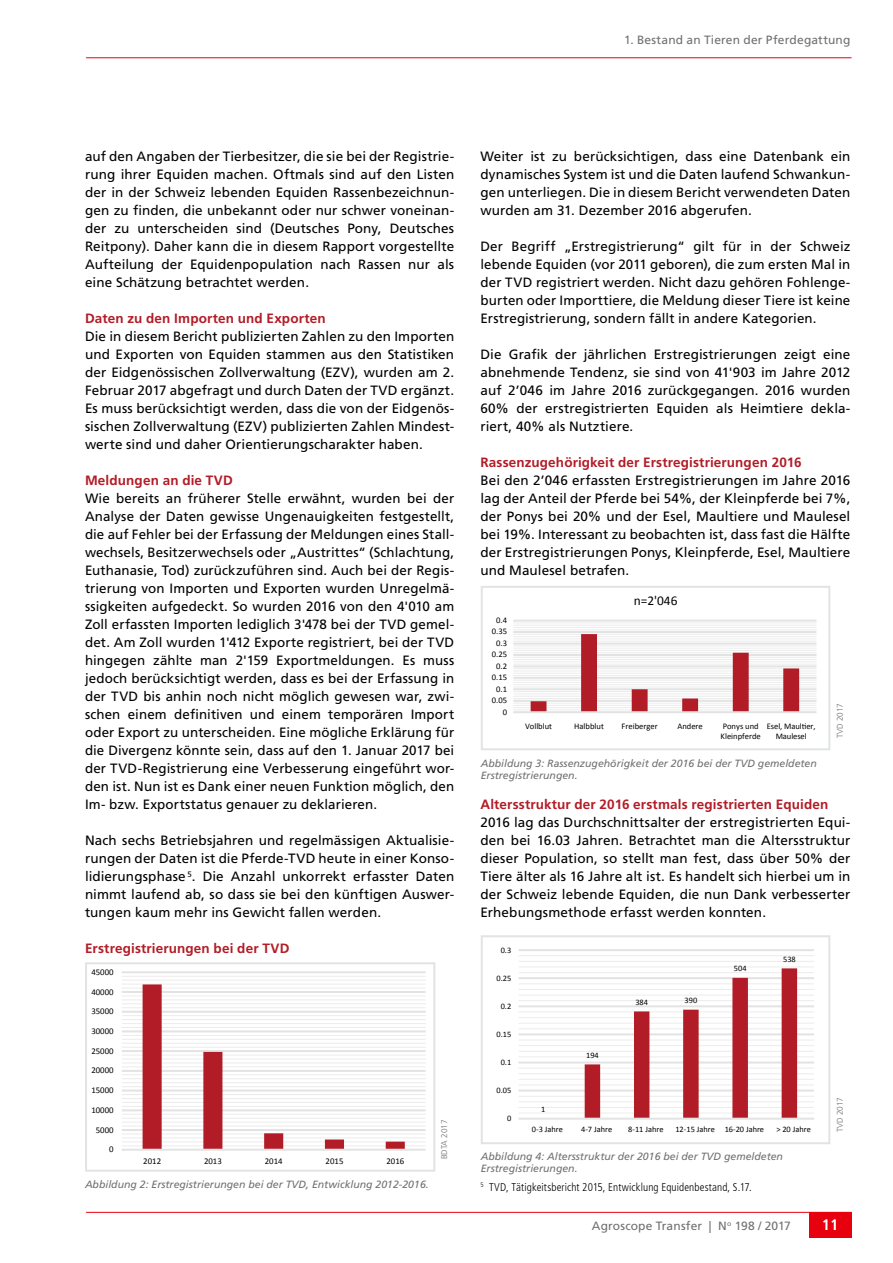
<style>
.page{position:relative;width:893px;height:1263px;background:#fff}
.page>*{position:absolute;margin:0;border:0;box-sizing:border-box;transform-origin:0 0}
.t1{font:15px "Frutiger LT Std";color:#fff}
.t2{font:13.5px/18px "Frutiger LT Std";letter-spacing:.01em;color:#000;text-align:justify}
.t3{font:700 13.5px "Frutiger LT Std";letter-spacing:.01em;color:#b21c27}
.t4{font:13.35px "Calibri";color:#000}
.t5{font:12px "Frutiger LT Std";letter-spacing:.015em;color:#6f7070}
.t6{font:300 condensed 11.25px "Frutiger LT Std";letter-spacing:.01em;color:#000}
.t7{font:italic 10.5px/12px "Frutiger LT Std";color:#6f7070}
.t8{font:8.85px "Calibri";color:#000}
.t9{font:8.55px/10.4px "Calibri";color:#000}
.t10{font:8.4px "Calibri";color:#000}
.t11{font:300 8.25px "Frutiger LT Std";color:#6f7070}
</style>
<div class="page">
<hr style="left:86px;top:1212px;width:765px;height:1px;background:#e7000e">
<div style="left:809px;top:1212px;width:42px;height:25px;background:#e7000e"></div>
<hr style="left:86px;top:57px;width:765px;height:1px;background:#e7000e">
<svg style="left:481px;top:586px;width:349px;height:164px"></svg>
<svg style="left:481px;top:935px;width:349px;height:209px"></svg>
<svg style="left:85px;top:962px;width:350px;height:210px"></svg>
<p class="t5" style="left:624px;top:33px;width:228px">1. Bestand an Tieren der Pferdegattung</p>
<p class="t2" style="left:85px;top:148px;width:371px">auf den Angaben der Tierbesitzer, die sie bei der Registrie&shy;rung ihrer Equiden machen. Oftmals sind auf den Listen der in der Schweiz lebenden Equiden Rassenbezeichnun&shy;gen zu finden, die unbekannt oder nur schwer voneinan&shy;der zu unterscheiden sind (Deutsches Pony, Deutsches Reitpony). Daher kann die in diesem Rapport vorgestellte Aufteilung der Equidenpopulation nach Rassen nur als eine Schätzung betrachtet werden.</p>
<p class="t3" style="left:85px;top:311px;width:242px">Daten zu den Importen und Exporten</p>
<p class="t2" style="left:85px;top:327px;width:371px">Die in diesem Bericht publizierten Zahlen zu den Importen und Exporten von Equiden stammen aus den Statistiken der Eidgenössischen Zollverwaltung (EZV), wurden am 2.<br>Februar 2017 abgefragt und durch Daten der TVD ergänzt.<br>Es muss berücksichtigt werden, dass die von der Eidgenös&shy;sischen Zollverwaltung (EZV) publizierten Zahlen Mindest&shy;werte sind und daher Orientierungscharakter haben.</p>
<p class="t3" style="left:85px;top:472px;width:149px">Meldungen an die TVD</p>
<p class="t2" style="left:85px;top:490px;width:371px">Wie bereits an früherer Stelle erwähnt, wurden bei der Analyse der Daten gewisse Ungenauigkeiten festgestellt, die auf Fehler bei der Erfassung der Meldungen eines Stall&shy;wechsels, Besitzerwechsels oder „Austrittes“ (Schlachtung, Euthanasie, Tod) zurückzuführen sind. Auch bei der Regis&shy;trierung von Importen und Exporten wurden Unregelmä&shy;ssigkeiten aufgedeckt. So wurden 2016 von den 4'010 am Zoll erfassten Importen lediglich 3'478 bei der TVD gemel&shy;det. Am Zoll wurden 1'412 Exporte registriert, bei der TVD hingegen zählte man 2'159 Exportmeldungen. Es muss jedoch berücksichtigt werden, dass es bei der Erfassung in der TVD bis anhin noch nicht möglich gewesen war, zwi&shy;schen einem definitiven und einem temporären Import oder Export zu unterscheiden. Eine mögliche Erklärung für die Divergenz könnte sein, dass auf den 1. Januar 2017 bei der TVD-Registrierung eine Verbesserung eingeführt wor&shy;den ist. Nun ist es Dank einer neuen Funktion möglich, den Im- bzw. Exportstatus genauer zu deklarieren.</p>
<p class="t2" style="left:85px;top:832px;width:371px">Nach sechs Betriebsjahren und regelmässigen Aktualisie&shy;rungen der Daten ist die Pferde-TVD heute in einer Konso&shy;lidierungsphase <sup>5</sup>. Die Anzahl unkorrekt erfasster Daten nimmt laufend ab, so dass sie bei den künftigen Auswer&shy;tungen kaum mehr ins Gewicht fallen werden.</p>
<p class="t2" style="left:480px;top:148px;width:372px">Weiter ist zu berücksichtigen, dass eine Datenbank ein dynamisches System ist und die Daten laufend Schwankun&shy;gen unterliegen. Die in diesem Bericht verwendeten Daten wurden am 31. Dezember 2016 abgerufen.</p>
<p class="t2" style="left:480px;top:238px;width:371px">Der Begriff „Erstregistrierung“ gilt für in der Schweiz lebende Equiden (vor 2011 geboren), die zum ersten Mal in der TVD registriert werden. Nicht dazu gehören Fohlenge&shy;burten oder Importtiere, die Meldung dieser Tiere ist keine Erstregistrierung, sondern fällt in andere Kategorien.</p>
<p class="t2" style="left:480px;top:346px;width:371px">Die Grafik der jährlichen Erstregistrierungen zeigt eine abnehmende Tendenz, sie sind von 41'903 im Jahre 2012 auf 2’046 im Jahre 2016 zurückgegangen. 2016 wurden 60% der erstregistrierten Equiden als Heimtiere dekla&shy;riert, 40% als Nutztiere.</p>
<p class="t3" style="left:480px;top:455px;width:323px">Rassenzugehörigkeit der Erstregistrierungen 2016</p>
<p class="t2" style="left:480px;top:472px;width:371px">Bei den 2’046 erfassten Erstregistrierungen im Jahre 2016 lag der Anteil der Pferde bei 54%, der Kleinpferde bei 7%, der Ponys bei 20% und der Esel, Maultiere und Maulesel bei 19%. Interessant zu beobachten ist, dass fast die Hälfte der Erstregistrierungen Ponys, Kleinpferde, Esel, Maultiere und Maulesel betrafen.</p>
<p class="t9" style="left:496px;top:615px;width:12px">0.4</p>
<p class="t9" style="left:492px;top:626px;width:17px">0.35</p>
<p class="t9" style="left:496px;top:637px;width:12px">0.3</p>
<p class="t9" style="left:492px;top:649px;width:17px">0.25</p>
<p class="t9" style="left:496px;top:660px;width:12px">0.2</p>
<p class="t9" style="left:492px;top:672px;width:17px">0.15</p>
<p class="t9" style="left:496px;top:683px;width:12px">0.1</p>
<p class="t9" style="left:492px;top:695px;width:17px">0.05</p>
<p class="t9" style="left:503px;top:706px;width:6px">0</p>
<p class="t4" style="left:634px;top:592px;width:45px">n=2'046</p>
<p class="t9" style="left:525px;top:720px;width:29px">Vollblut</p>
<p class="t9" style="left:574px;top:720px;width:31px">Halbblut</p>
<p class="t9" style="left:622px;top:720px;width:38px">Freiberger</p>
<p class="t9" style="left:677px;top:720px;width:27px">Andere</p>
<p class="t9" style="left:721px;top:720px;width:42px">Ponys und<br>Kleinpferde</p>
<p class="t9" style="left:767px;top:720px;width:50px;text-align:center">Esel, Maultier,<br>Maulesel</p>
<p class="t7" style="left:481px;top:758px;width:338px">Abbildung 3: Rassenzugehörigkeit der 2016 bei der TVD gemeldeten<br>Erstregistrierungen.</p>
<p class="t11" style="left:835px;top:738px;width:37px;rotate:-90deg">TVD 2017</p>
<p class="t3" style="left:480px;top:796px;width:349px">Altersstruktur der 2016 erstmals registrierten Equiden</p>
<p class="t2" style="left:480px;top:813px;width:371px">2016 lag das Durchschnittsalter der erstregistrierten Equi&shy;den bei 16.03 Jahren. Betrachtet man die Altersstruktur dieser Population, so stellt man fest, dass über 50% der Tiere älter als 16 Jahre alt ist. Es handelt sich hierbei um in der Schweiz lebende Equiden, die nun Dank verbesserter Erhebungsmethode erfasst werden konnten.</p>
<p class="t3" style="left:85px;top:941px;width:206px">Erstregistrierungen bei der TVD</p>
<p class="t10" style="left:501px;top:944px;width:12px">0.3</p>
<p class="t10" style="left:783px;top:954px;width:14px">538</p>
<p class="t8" style="left:91px;top:966px;width:24px">45000</p>
<p class="t10" style="left:496px;top:973px;width:16px">0.25</p>
<p class="t10" style="left:734px;top:963px;width:14px">504</p>
<p class="t8" style="left:91px;top:986px;width:24px">40000</p>
<p class="t8" style="left:91px;top:1006px;width:24px">35000</p>
<p class="t10" style="left:501px;top:1001px;width:12px">0.2</p>
<p class="t10" style="left:635px;top:997px;width:14px">384</p>
<p class="t10" style="left:685px;top:995px;width:14px">390</p>
<p class="t8" style="left:91px;top:1025px;width:24px">30000</p>
<p class="t10" style="left:496px;top:1029px;width:16px">0.15</p>
<p class="t8" style="left:91px;top:1045px;width:24px">25000</p>
<p class="t10" style="left:501px;top:1057px;width:12px">0.1</p>
<p class="t10" style="left:586px;top:1050px;width:14px">194</p>
<p class="t8" style="left:91px;top:1065px;width:24px">20000</p>
<p class="t8" style="left:91px;top:1085px;width:24px">15000</p>
<p class="t10" style="left:496px;top:1085px;width:16px">0.05</p>
<p class="t8" style="left:91px;top:1104px;width:24px">10000</p>
<p class="t8" style="left:96px;top:1124px;width:19px">5000</p>
<p class="t8" style="left:109px;top:1144px;width:6px">0</p>
<p class="t8" style="left:143px;top:1155px;width:19px">2012</p>
<p class="t8" style="left:204px;top:1155px;width:19px">2013</p>
<p class="t8" style="left:265px;top:1155px;width:19px">2014</p>
<p class="t8" style="left:326px;top:1155px;width:19px">2015</p>
<p class="t8" style="left:386px;top:1155px;width:19px">2016</p>
<p class="t11" style="left:440px;top:1159px;width:41px;rotate:-90deg">BDTA 2017</p>
<p class="t10" style="left:507px;top:1113px;width:6px">0</p>
<p class="t10" style="left:541px;top:1104px;width:6px">1</p>
<p class="t10" style="left:532px;top:1124px;width:33px">0-3 Jahre</p>
<p class="t10" style="left:581px;top:1124px;width:33px">4-7 Jahre</p>
<p class="t10" style="left:628px;top:1124px;width:37px">8-11 Jahre</p>
<p class="t10" style="left:675px;top:1124px;width:90px">12-15 Jahre 16-20 Jahre</p>
<p class="t10" style="left:776px;top:1124px;width:36px">&gt; 20 Jahre</p>
<p class="t7" style="left:481px;top:1151px;width:304px">Abbildung 4: Altersstruktur der 2016 bei der TVD gemeldeten<br>Erstregistrierungen.</p>
<p class="t11" style="left:835px;top:1132px;width:37px;rotate:-90deg">TVD 2017</p>
<p class="t7" style="left:85px;top:1179px;width:345px">Abbildung 2: Erstregistrierungen bei der TVD, Entwicklung 2012-2016.</p>
<p class="t6" style="left:480px;top:1181px;width:273px"><sup>5</sup> TVD, Tätigkeitsbericht 2015, Entwicklung Equidenbestand, S.17.</p>
<p class="t5" style="left:592px;top:1218px;width:200px">Agroscope Transfer | N<sup>o</sup> 198 / 2017</p>
<p class="t1" style="left:822px;top:1215px;width:18px">11</p>
</div>
